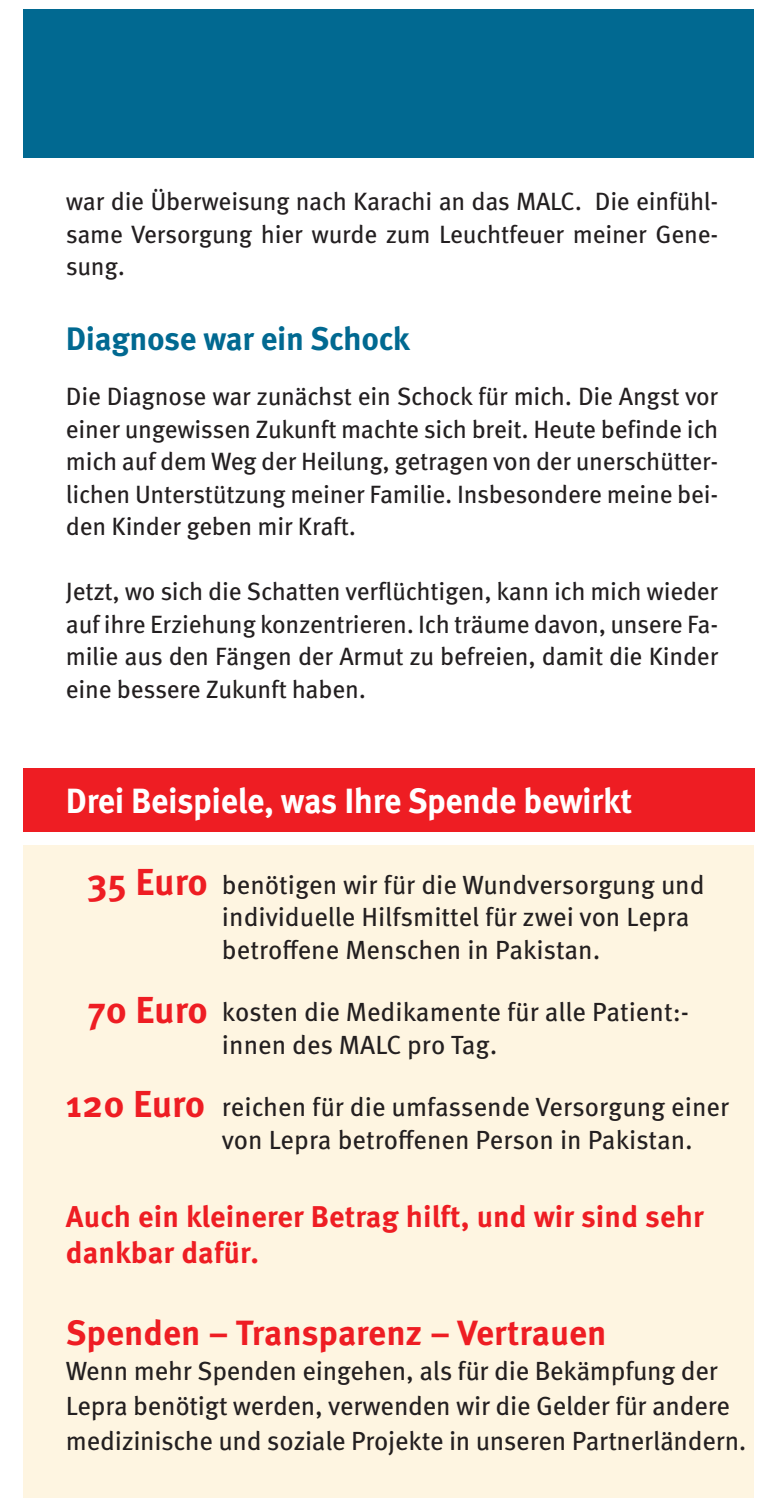
<style>
.page{position:relative;width:763px;height:1507px;background:#fff}
.page>*{position:absolute;margin:0;border:0;box-sizing:border-box;transform-origin:0 0}
.t1{font:700 35px "Meta OT";letter-spacing:-.01em;color:#fff;scale:.96 1}
.t2{font:700 35px "Meta OT";color:#ee1d23}
.t3{font:700 32.5px "Meta OT";letter-spacing:-.01em;color:#016991}
.t4{font:700 30px/36px "Meta OT";letter-spacing:.005em;color:#ee1d23}
.t5{font:26.25px/32.5px "Meta OT";letter-spacing:-.01em;color:#231f20}
.t6{font:25px/32.5px "Meta OT";letter-spacing:-.01em;color:#231f20;text-align:justify}
.s1{font-weight:700;font-size:37.5px;color:#ee1d23}
</style>
<div class="page">
<div style="left:23px;top:9px;width:730px;height:149px;background:#016991"></div>
<div style="left:23px;top:845px;width:730px;height:652px;background:#fef5e1"></div>
<div style="left:23px;top:767px;width:731px;height:64px;background:#ee1d23"></div>
<p class="t6" style="left:66px;top:186px;width:653px">war die Überweisung nach Karachi an das MALC. Die einfühl&shy;same Versorgung hier wurde zum Leuchtfeuer meiner Gene&shy;sung.</p>
<h2 class="t3" style="left:66px;top:318px;width:345px">Diagnose war ein Schock</h2>
<p class="t6" style="left:66px;top:381px;width:653px">Die Diagnose war zunächst ein Schock für mich. Die Angst vor einer ungewissen Zukunft machte sich breit. Heute befinde ich mich auf dem Weg der Heilung, getragen von der unerschütter&shy;lichen Unterstützung meiner Familie. Insbesondere meine bei&shy;den Kinder geben mir Kraft.</p>
<p class="t6" style="left:66px;top:576px;width:654px">Jetzt, wo sich die Schatten verflüchtigen, kann ich mich wieder auf ihre Erziehung konzentrieren. Ich träume davon, unsere Fa&shy;milie aus den Fängen der Armut zu befreien, damit die Kinder eine bessere Zukunft haben.</p>
<h1 class="t1" style="left:66px;top:778px;width:591px">Drei Beispiele, was Ihre Spende bewirkt</h1>
<p class="t5" style="left:222px;top:869px;width:484px;text-indent:-135px"><span class="s1">35 Euro</span> benötigen wir für die Wundversorgung und individuelle Hilfsmittel für zwei von Lepra betroffene Menschen in Pakistan.</p>
<p class="t5" style="left:222px;top:996px;width:468px;text-indent:-134px"><span class="s1">70 Euro</span> kosten die Medikamente für alle Patient:- innen des MALC pro Tag.</p>
<p class="t5" style="left:222px;top:1091px;width:509px;text-indent:-156px"><span class="s1">120 Euro</span> reichen für die umfassende Versorgung einer von Lepra betroffenen Person in Pakistan.</p>
<p class="t4" style="left:66px;top:1199px;width:639px">Auch ein kleinerer Betrag hilft, und wir sind sehr dankbar dafür.</p>
<h1 class="t2" style="left:66px;top:1310px;width:542px">Spenden – Transparenz – Vertrauen</h1>
<p class="t5" style="left:66px;top:1354px;width:682px;line-height:35px">Wenn mehr Spenden eingehen, als für die Bekämpfung der<br>Lepra benötigt werden, verwenden wir die Gelder für andere medizinische und soziale Projekte in unseren Partnerländern.</p>
</div>
